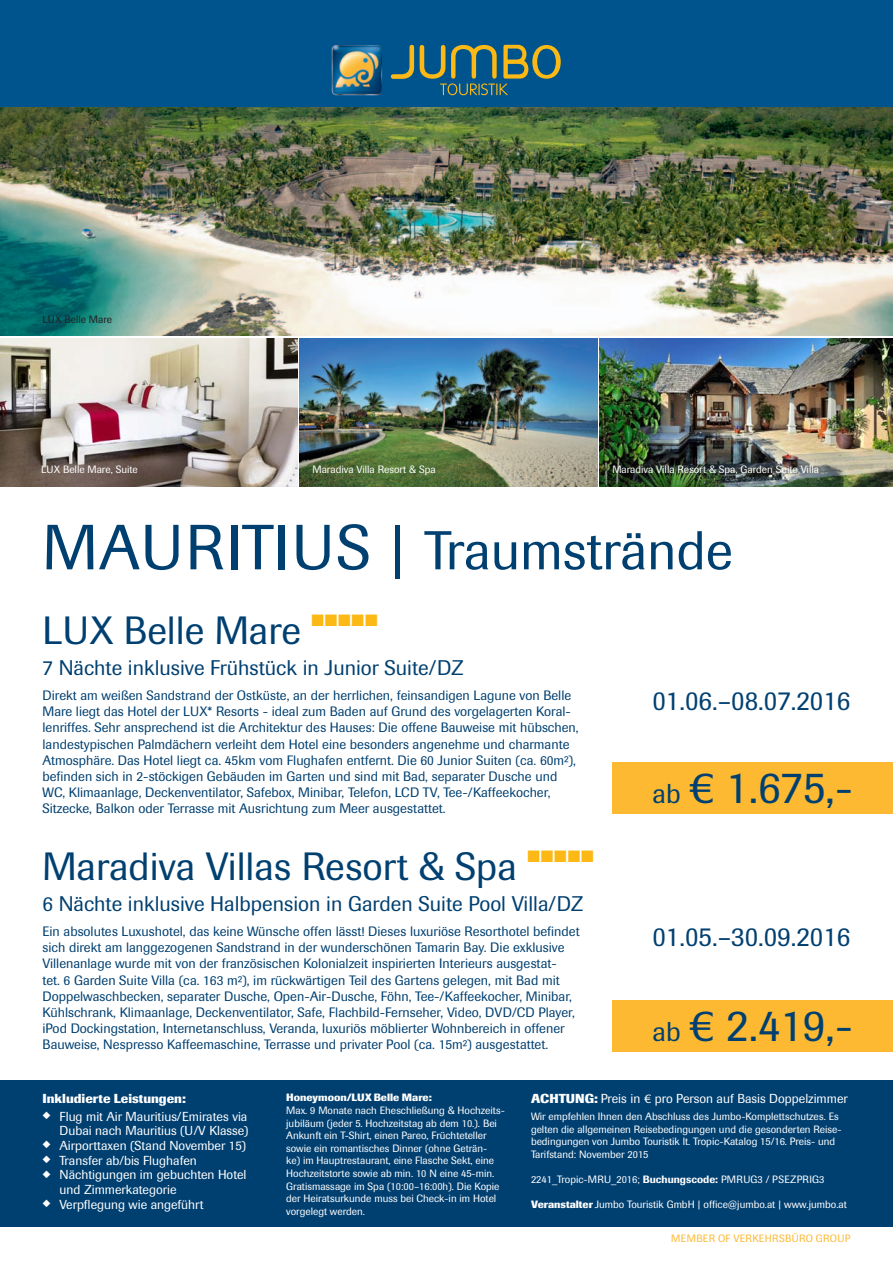
<style>
.page{position:relative;width:893px;height:1263px;background:#fff}
.page>*{position:absolute;margin:0;border:0;box-sizing:border-box;transform-origin:0 0}
.t1{font:54px "Imago";color:#004071}
.t2{font:45px "Imago";color:#004071}
.t3{font:39px "Imago";color:#004071}
.t4{font:27px "Imago";color:#004071}
.t5{font:21px "Imago";color:#004071}
.t6{font:16.5px "Zapf Dingbats";color:#fcb814}
.t7{font:13.5px/16.2px "Imago";color:#004071}
.t8{font:12.9px/14.7px "Imago";color:#fff;text-align:right}
.t9{font:700 12.9px "Imago";color:#fff}
.t10{font:10.5px/12.6px "Imago";color:#fff}
.t11{font:10.5px "Imago";letter-spacing:.04em;color:#fdb931}
.t12{font:700 10.5px "Imago";color:#fff}
.t13{font:10.5px "Imago";color:#231f20}
.s1{font-size:63px}
.s2{font-size:27px}
.s3{font-weight:700}
.s4{font-weight:500}
</style>
<div class="page">
<img style="left:300px;top:338px;width:297px;height:148px">
<img style="left:600px;top:338px;width:293px;height:148px">
<img style="left:0;top:338px;width:298px;height:148px">
<img style="left:0;top:106px;width:893px;height:230px">
<div style="left:0;top:0;width:893px;height:106px;background:#00548e"></div>
<svg style="left:420px;top:45px;width:141px;height:50px"></svg>
<svg style="left:391px;top:45px;width:23px;height:34px"></svg>
<img style="left:332px;top:45px;width:50px;height:50px">
<div style="left:0;top:1080px;width:893px;height:146px;background:#004071"></div>
<div style="left:612px;top:762px;width:281px;height:51px;background:#fdb931"></div>
<div style="left:612px;top:1000px;width:281px;height:51px;background:#fdb931"></div>
<p class="t13" style="left:43px;top:313px;width:71px">LUX Belle Mare</p>
<p class="t10" style="left:41px;top:463px;width:98px">LUX Belle Mare, Suite</p>
<p class="t10" style="left:313px;top:463px;width:125px">Maradiva Villa Resort &amp; Spa</p>
<p class="t10" style="left:612px;top:463px;width:208px">Maradiva Villa Resort &amp; Spa, Garden Suite Villa</p>
<h1 class="t1" style="left:43px;top:519px;width:692px"><span class="s1">MAURITIUS |</span> Traumstrände</h1>
<h3 class="t3" style="left:43px;top:607px;width:260px">LUX Belle Mare</h3>
<p class="t6" style="left:311px;top:612px;width:68px">■■■■■</p>
<h3 class="t5" style="left:43px;top:655px;width:423px">7 Nächte inklusive Frühstück in Junior Suite/DZ</h3>
<p class="t7" style="left:43px;top:687px;width:538px">Direkt am weißen Sandstrand der Ostküste, an der herrlichen, feinsandigen Lagune von Belle Mare liegt das Hotel der LUX* Resorts - ideal zum Baden auf Grund des vorgelagerten Koral&shy;lenriffes. Sehr ansprechend ist die Architektur des Hauses: Die offene Bauweise mit hübschen, landestypischen Palmdächern verleiht dem Hotel eine besonders angenehme und charmante Atmosphäre. Das Hotel liegt ca. 45km vom Flughafen entfernt. Die 60 Junior Suiten (ca. 60m²), befinden sich in 2-stöckigen Gebäuden im Garten und sind mit Bad, separater Dusche und WC, Klimaanlage, Deckenventilator, Safebox, Minibar, Telefon, LCD TV, Tee-/Kaffeekocher, Sitzecke, Balkon oder Terrasse mit Ausrichtung zum Meer ausgestattet.</p>
<h3 class="t3" style="left:43px;top:843px;width:476px">Maradiva Villas Resort &amp; Spa</h3>
<p class="t6" style="left:527px;top:848px;width:68px">■■■■■</p>
<h3 class="t5" style="left:43px;top:891px;width:543px">6 Nächte inklusive Halbpension in Garden Suite Pool Villa/DZ</h3>
<p class="t7" style="left:43px;top:923px;width:539px">Ein absolutes Luxushotel, das keine Wünsche offen lässt! Dieses luxuriöse Resorthotel befindet sich direkt am langgezogenen Sandstrand in der wunderschönen Tamarin Bay. Die exklusive Villenanlage wurde mit von der französischen Kolonialzeit inspirierten Interieurs ausgestat-<br>tet. 6 Garden Suite Villa (ca. 163 m²), im rückwärtigen Teil des Gartens gelegen, mit Bad mit Doppelwaschbecken, separater Dusche, Open-Air-Dusche, Föhn, Tee-/Kaffeekocher, Minibar, Kühlschrank, Klimaanlage, Deckenventilator, Safe, Flachbild-Fernseher, Video, DVD/CD Player, iPod Dockingstation, Internetanschluss, Veranda, luxuriös möblierter Wohnbereich in offener Bauweise, Nespresso Kaffeemaschine, Terrasse und privater Pool (ca. 15m²) ausgestattet.</p>
<h3 class="t4" style="left:652px;top:685px;width:199px">01.06.–08.07.2016</h3>
<h2 class="t2" style="left:652px;top:761px;width:202px"><span class="s2">ab</span> € 1.675,-</h2>
<h3 class="t4" style="left:652px;top:921px;width:199px">01.05.–30.09.2016</h3>
<h2 class="t2" style="left:652px;top:999px;width:202px"><span class="s2">ab</span> € 2.419,-</h2>
<p class="t9" style="left:43px;top:1091px;width:145px">Inkludierte Leistungen:</p>
<p class="t8" style="left:43px;top:1109px;width:208px">◆ Flug mit Air Mauritius/Emirates via<br>Dubai nach Mauritius (U/V Klasse)</p>
<p class="t8" style="left:43px;top:1138px;width:205px">◆ Airporttaxen (Stand November 15)</p>
<p class="t8" style="left:43px;top:1153px;width:156px">◆ Transfer ab/bis Flughafen</p>
<p class="t8" style="left:60px;top:1167px;width:188px;text-align:left;text-indent:-17px">◆ Nächtigungen im gebuchten Hotel und Zimmerkategorie</p>
<p class="t8" style="left:43px;top:1197px;width:163px">◆ Verpflegung wie angeführt</p>
<p class="t12" style="left:286px;top:1091px;width:147px">Honeymoon/LUX Belle Mare:</p>
<p class="t10" style="left:286px;top:1104px;width:220px">Max. 9 Monate nach Eheschließung &amp; Hochzeits&shy;jubiläum (jeder 5. Hochzeitstag ab dem 10.). Bei Ankunft ein T-Shirt, einen Pareo, Früchteteller sowie ein romantisches Dinner (ohne Geträn-<br>ke) im Hauptrestaurant, eine Flasche Sekt, eine Hochzeitstorte sowie ab min. 10 N eine 45-min.<br>Gratismassage im Spa (10:00–16:00h). Die Kopie der Heiratsurkunde muss bei Check-in im Hotel vorgelegt werden.</p>
<p class="t8" style="left:531px;top:1091px;width:318px"><span class="s3">ACHTUNG:</span> Preis in € pro Person auf Basis Doppelzimmer</p>
<p class="t10" style="left:531px;top:1110px;width:311px">Wir empfehlen Ihnen den Abschluss des Jumbo-Komplettschutzes. Es gelten die allgemeinen Reisebedingungen und die gesonderten Reise&shy;bedingungen von Jumbo Touristik lt. Tropic-Katalog 15/16. Preis- und Tarifstand: November 2015</p>
<p class="t10" style="left:531px;top:1173px;width:295px">2241_Tropic-MRU_2016; <span class="s4">Buchungscode:</span> PMRUG3 / PSEZPRIG3</p>
<p class="t10" style="left:531px;top:1198px;width:317px"><span class="s3">Veranstalter</span> Jumbo Touristik GmbH | office@jumbo.at | www.jumbo.at</p>
<p class="t11" style="left:671px;top:1232px;width:181px">MEMBER OF VERKEHRSBÜRO GROUP</p>
</div>
